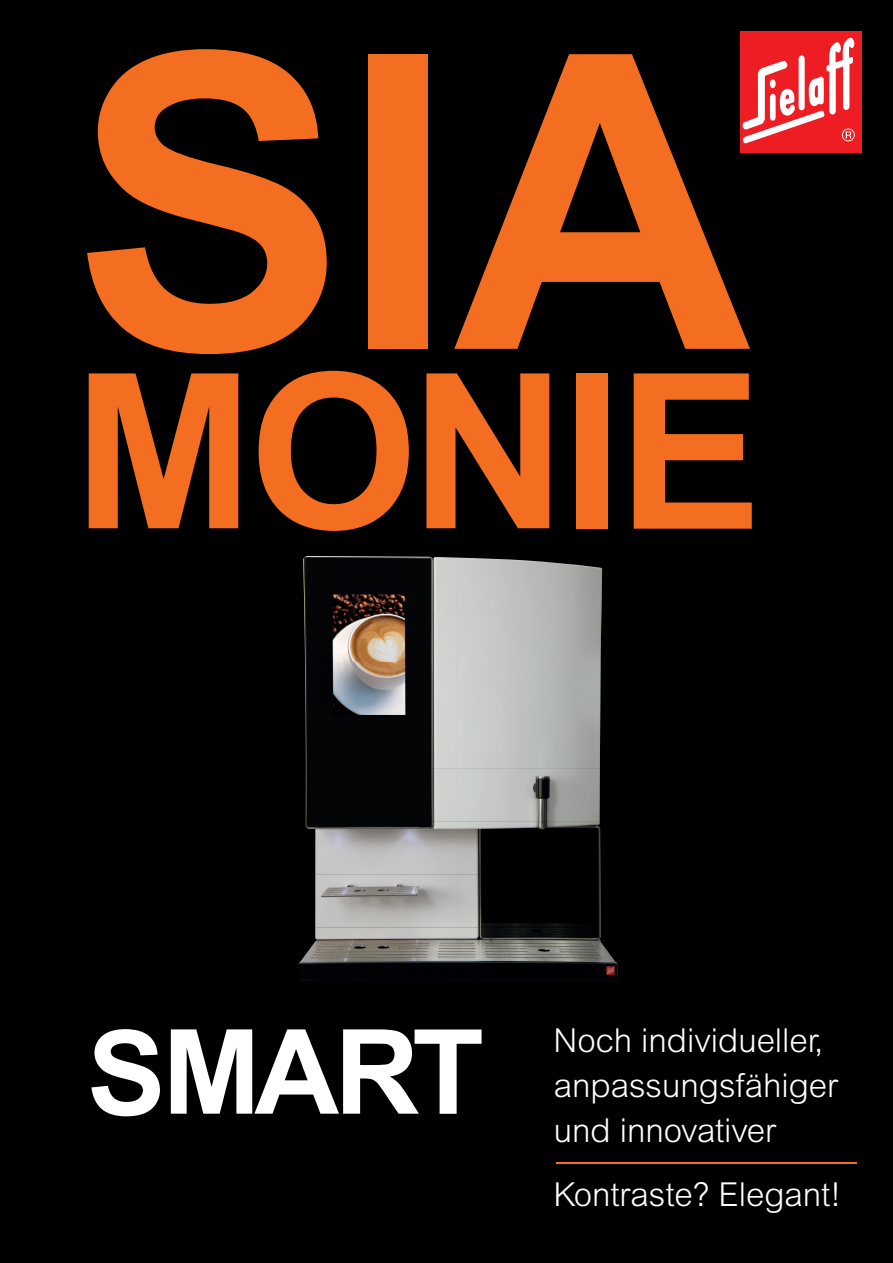
<style>
.page{position:relative;width:893px;height:1263px;background:#000}
.page>*{position:absolute;margin:0;border:0;box-sizing:border-box;transform-origin:0 0}
.t1{font:700 411.6px "Arial";color:#f36e21}
.t2{font:700 216.3px "Arial";color:#f36e21}
.t3{font:700 117.75px "Arial";letter-spacing:-.045em;color:#fff}
.t4{font:300 33px/45px "Arial MT Pro";color:#fff}
.s1{font-size:216.9px}
</style>
<div class="page">
<div style="left:740px;top:32px;width:121px;height:121px;background:#ee1d23"></div>
<svg style="left:742px;top:37px;width:113px;height:107px"></svg>
<hr style="left:556px;top:1162px;width:301px;height:2px;background:#f36e21">
<img style="left:303px;top:556px;width:155px;height:106px">
<img style="left:458px;top:558px;width:144px;height:104px">
<img style="left:305px;top:662px;width:296px;height:212px">
<img style="left:315px;top:874px;width:285px;height:53px">
<img style="left:298px;top:927px;width:319px;height:48px">
<h1 class="t1" style="left:72px;top:-86px;width:681px">S<sub>O</sub>I A</h1>
<h2 class="t2" style="left:73px;top:300px;width:691px">M N<span class="s1">IE</span></h2>
<h3 class="t3" style="left:87px;top:989px;width:398px">SMART</h3>
<p class="t4" style="left:554px;top:1018px;width:286px">Noch individueller, anpassungsfähiger und innovativer</p>
<p class="t4" style="left:554px;top:1173px;width:289px">Kontraste? Elegant!</p>
</div>
